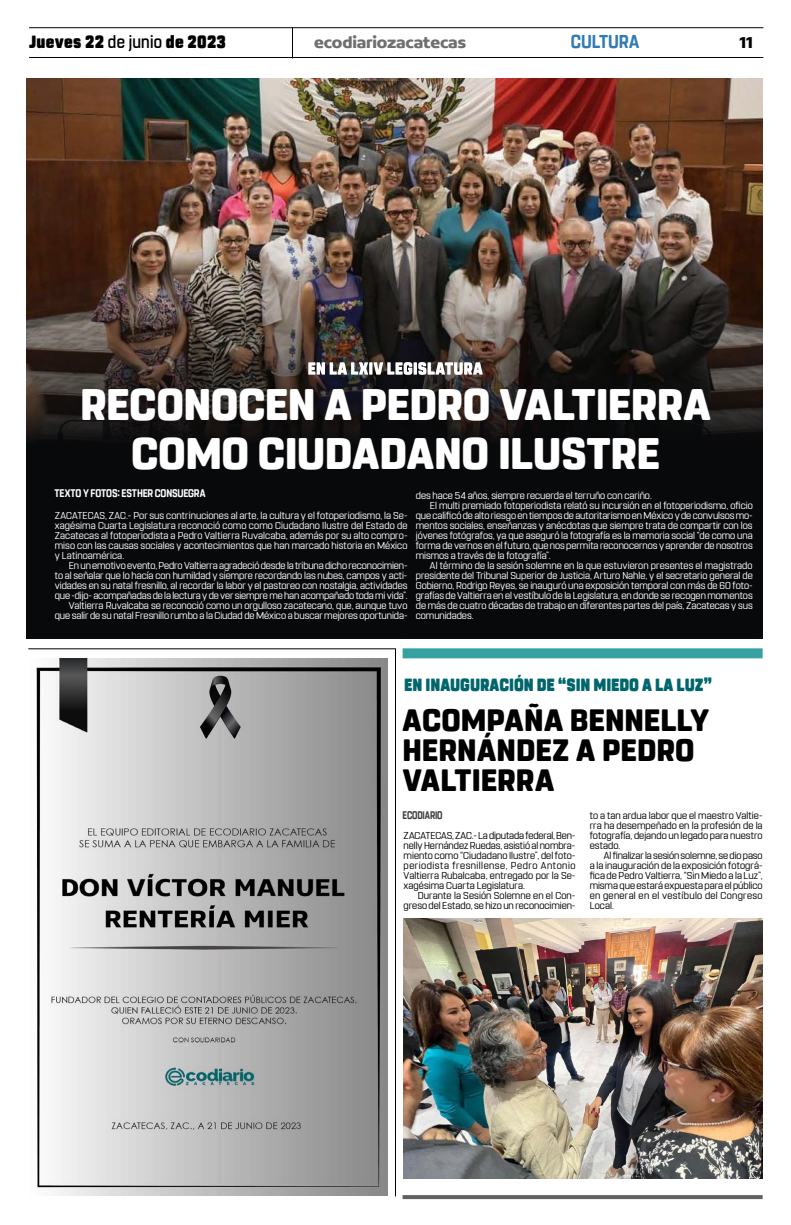
<style>
.page{position:relative;width:791px;height:1225px;background:#fff}
.page>*{position:absolute;margin:0;border:0;box-sizing:border-box;transform-origin:0 0}
.t1{font:800 44px/49px "Rohn Rounded";letter-spacing:-.01em;color:#fff;text-align:center}
.t2{font:800 30.8px/30px "Rohn Rounded";letter-spacing:.005em;color:#000}
.t3{font:700 18.6px "Rohn Rounded";letter-spacing:-.01em;color:#327ab3;scale:.91 1}
.t4{font:900 17.6px "Rohn Rounded";letter-spacing:-.005em;color:#00666c;scale:.87 1}
.t5{font:900 17.6px "Rohn Rounded";letter-spacing:.015em;color:#000;scale:.91 1}
.t6{font:700 16.9px "Concord";letter-spacing:-.01em;color:#706f6f}
.t7{font:700 16.9px "Concord";color:#000}
.t8{font:700 11px "Rohn Rounded";letter-spacing:-.01em;color:#fff;scale:.87 1}
.t9{font:700 11px "Rohn Rounded";letter-spacing:-.015em;color:#3d3d3d;scale:.79 1}
.t10{font:10px/10px "Rohn Rounded";letter-spacing:-.005em;color:#fff;text-align:justify}
.t11{font:10px/10px "Rohn Rounded";letter-spacing:.005em;color:#000;text-align:justify}
.s1{font-weight:500}
</style>
<div class="page">
<hr style="left:29px;top:27px;width:734px;height:1px;background:#000">
<hr style="left:29px;top:57px;width:734px;height:1px;background:#000">
<hr style="left:292px;top:28px;width:1px;height:30px;background:#000">
<div style="left:26px;top:78px;width:737px;height:560px;background:#08090b"></div>
<img style="left:26px;top:78px;width:737px;height:362px">
<svg style="left:28px;top:648px;width:368px;height:549px"></svg>
<svg style="left:403px;top:1195px;width:360px;height:4px"></svg>
<div style="left:403px;top:648px;width:360px;height:10px;background:#36a1a1"></div>
<svg style="left:308px;top:362px;width:175px;height:13px;background:#aaa8a7"></svg>
<img style="left:404px;top:918px;width:359px;height:260px">
<img style="left:28px;top:658px;width:359px;height:537px">
<h3 class="t5" style="left:29px;top:32px;width:218px">Jueves 22 <span class="s1">de junio</span> de 2023</h3>
<h3 class="t6" style="left:314px;top:32px;width:153px">ecodiariozacatecas</h3>
<h3 class="t3" style="left:571px;top:31px;width:77px">CULTURA</h3>
<h3 class="t7" style="left:739px;top:32px;width:15px">11</h3>
<h1 class="t1" style="left:80px;top:381px;width:632px">RECONOCEN A PEDRO VALTIERRA<br>COMO CIUDADANO ILUSTRE</h1>
<p class="t8" style="left:55px;top:487px;width:175px">TEXTO Y FOTOS: ESTHER CONSUEGRA</p>
<p class="t10" style="left:416px;top:490px;width:238px">des hace 54 años, siempre recuerda el terruño con cariño.</p>
<p class="t10" style="left:430px;top:500px;width:324px">El multi premiado fotoperiodista relató su incursión en el fotoperiodismo, oficio</p>
<p class="t10" style="left:416px;top:510px;width:338px">que calificó de alto riesgo en tiempos de autoritarismo en México y de convulsos mo-</p>
<p class="t10" style="left:416px;top:520px;width:338px">mentos sociales, enseñanzas y anécdotas que siempre trata de compartir con los</p>
<p class="t10" style="left:416px;top:530px;width:338px">jóvenes fotógrafos, ya que aseguró la fotografía es la memoria social “de como una</p>
<p class="t10" style="left:416px;top:540px;width:338px">forma de vernos en el futuro, que nos permita reconocernos y aprender de nosotros</p>
<p class="t10" style="left:416px;top:550px;width:136px">mismos a través de la fotografía”.</p>
<p class="t10" style="left:430px;top:560px;width:324px">Al término de la sesión solemne en la que estuvieron presentes el magistrado</p>
<p class="t10" style="left:416px;top:570px;width:338px">presidente del Tribunal Superior de Justicia, Arturo Nahle, y el secretario general de</p>
<p class="t10" style="left:416px;top:580px;width:338px">Gobierno, Rodrigo Reyes, se inauguró una exposición temporal con más de 60 foto-</p>
<p class="t10" style="left:416px;top:590px;width:338px">grafías de Valtierra en el vestíbulo de la Legislatura, en donde se recogen momentos</p>
<p class="t10" style="left:416px;top:600px;width:338px">de más de cuatro décadas de trabajo en diferentes partes del país, Zacatecas y sus</p>
<p class="t10" style="left:416px;top:610px;width:59px">comunidades.</p>
<p class="t10" style="left:55px;top:510px;width:354px">ZACATECAS, ZAC.- Por sus contrinuciones al arte, la cultura y el fotoperiodismo, la Se&shy;xagésima Cuarta Legislatura reconoció como como Ciudadano Ilustre del Estado de Zacatecas al fotoperiodista a Pedro Valtierra Ruvalcaba, además por su alto compro&shy;miso con las causas sociales y acontecimientos que han marcado historia en México y Latinoamérica.</p>
<p class="t10" style="left:55px;top:560px;width:354px;text-align:right">En un emotivo evento, Pedro Valtierra agradeció desde la tribuna dicho reconocimien-<br>to al señalar que lo hacía con humildad y siempre recordando las nubes, campos y acti&shy;vidades en su natal fresnillo, al recordar la labor y el pastoreo con nostalgia, actividades que -dijo- acompañadas de la lectura y de ver siempre me han acompañado toda mi vida”.<br>Valtierra Ruvalcaba se reconoció como un orgulloso zacatecano, que, aunque tuvo que salir de su natal Fresnillo rumbo a la Ciudad de México a buscar mejores oportunida-</p>
<h3 class="t4" style="left:404px;top:675px;width:356px">EN INAUGURACIÓN DE “SIN MIEDO A LA LUZ”</h3>
<h2 class="t2" style="left:403px;top:705px;width:308px">ACOMPAÑA BENNELLY<br>HERNÁNDEZ A PEDRO<br>VALTIERRA</h2>
<p class="t9" style="left:403px;top:809px;width:52px">ECODIARIO</p>
<p class="t11" style="left:590px;top:810px;width:174px">to a tan ardua labor que el maestro Valtie&shy;rra ha desempeñado en la profesión de la fotografía, dejando un legado para nuestro estado.</p>
<p class="t11" style="left:590px;top:850px;width:174px;text-indent:14px">Al finalizar la sesión solemne, se dio paso a la inauguración de la exposición fotográ&shy;fica de Pedro Valtierra, “Sin Miedo a la Luz”, misma que estará expuesta para el público en general en el vestíbulo del Congreso Local.</p>
<p class="t11" style="left:404px;top:830px;width:173px">ZACATECAS, ZAC.- La diputada federal, Ben&shy;nelly Hernández Ruedas, asistió al nombra&shy;miento como “Ciudadano Ilustre”, del foto&shy;periodista fresnillense, Pedro Antonio Valtierra Rubalcaba, entregado por la Se&shy;xagésima Cuarta Legislatura.</p>
<p class="t11" style="left:404px;top:890px;width:173px;text-align:right">Durante la Sesión Solemne en el Con&shy;greso del Estado, se hizo un reconocimien-</p>
</div>
